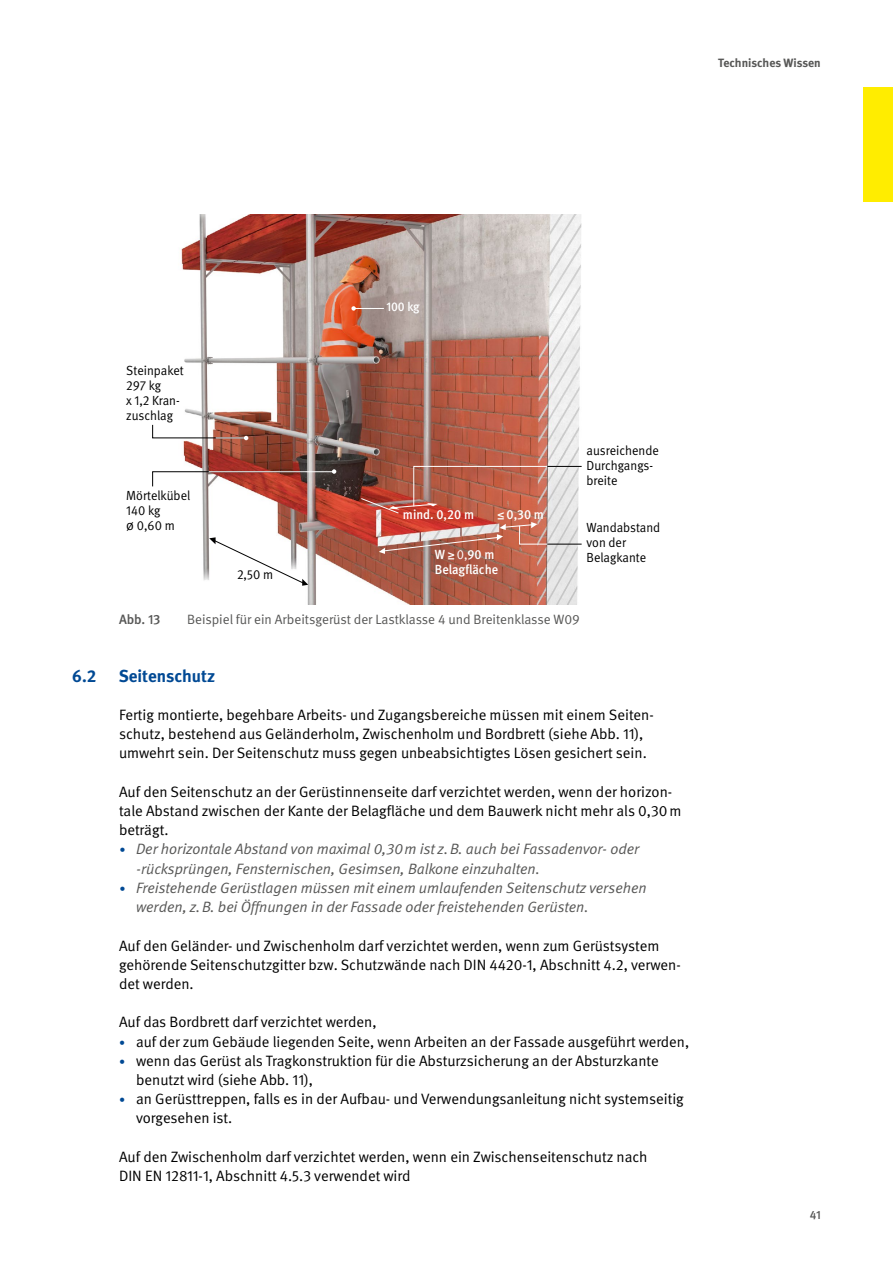
<style>
.page{position:relative;width:893px;height:1263px;background:#fff}
.page>*{position:absolute;margin:0;border:0;box-sizing:border-box;transform-origin:0 0}
.Überschriften_H2{font:700 17.25px "DGUV Meta";color:#004994}
.Fließtext_FT{font:15px/19.2px "DGUV Meta";color:#000}
.t1{font:italic 15px/19.2px "DGUV Meta";color:#575756}
.t2{font:13.5px "DGUV Meta";color:#575756}
.t3{font:500 13.5px "DGUV Meta";color:#575756}
.t4{font:13.2px/15px "DGUV Meta";color:#000;scale:.95 1}
.t5{font:500 13.2px/15px "DGUV Meta";color:#fff;scale:.95 1}
.t6{font:500 12.75px "DGUV Meta";color:#fff;scale:.95 1}
.t7{font:700 12px "DGUV Meta";letter-spacing:-.005em;color:#575756}
.t8{font:500 12px "DGUV Meta";color:#575756}
.s1{font-family:"Helvetica Neue";font-size:12.3px}
.s2{font-weight:400}
.s3{font-size:12px;color:#004994}
</style>
<div class="page">
<img style="left:181px;top:214px;width:401px;height:390px">
<hr style="left:547px;top:466px;width:35px;height:1px;background:#000">
<img style="left:379px;top:522px;width:170px;height:32px">
<hr style="left:547px;top:544px;width:35px;height:1px;background:#000">
<svg style="left:152px;top:471px;width:154px;height:16px"></svg>
<hr style="left:209px;top:471px;width:124px;height:1px;background:#fff">
<hr style="left:354px;top:308px;width:30px;height:1px;background:#fff">
<svg style="left:209px;top:537px;width:99px;height:49px"></svg>
<svg style="left:351px;top:306px;width:5px;height:5px"></svg>
<svg style="left:152px;top:424px;width:96px;height:16px"></svg>
<svg style="left:332px;top:469px;width:4px;height:5px"></svg>
<img style="left:360px;top:466px;width:189px;height:48px">
<div style="left:863px;top:87px;width:30px;height:115px;background:#ffed00"></div>
<p class="t7" style="left:718px;top:56px;width:104px">Technisches Wissen</p>
<p class="t4" style="left:126px;top:363px;width:62px">Steinpaket<br>297 kg<br>x 1,2 Kran&shy;zuschlag</p>
<p class="t4" style="left:126px;top:488px;width:69px">Mörtelkübel<br>140 kg<br>ø 0,60 m</p>
<p class="t4" style="left:237px;top:568px;width:40px">2,50 m</p>
<p class="t6" style="left:386px;top:299px;width:37px">100 kg</p>
<p class="t5" style="left:403px;top:508px;width:76px">mind. 0,20 m</p>
<p class="t5" style="left:498px;top:507px;width:50px"><span class="s1">≤</span> 0,30 m</p>
<p class="t5" style="left:435px;top:547px;width:68px">W <span class="s1">≥</span> <span class="s2">0,</span>90 m<br>Belagfläche</p>
<p class="t4" style="left:587px;top:444px;width:78px">ausreichende<br>Durchgangs&shy;breite</p>
<p class="t4" style="left:586px;top:520px;width:79px">Wandabstand von der<br>Belagkante</p>
<p class="t3" style="left:119px;top:611px;width:43px">Abb. 13</p>
<p class="t2" style="left:187px;top:611px;width:394px">Beispiel für ein Arbeitsgerüst der Lastklasse 4 und Breitenklasse W09</p>
<h2 class="Überschriften_H2" style="left:72px;top:665px;width:26px">6.2</h2>
<h2 class="Überschriften_H2" style="left:119px;top:665px;width:98px">Seitenschutz</h2>
<p class="Fließtext_FT" style="left:119px;top:706px;width:536px">Fertig montierte, begehbare Arbeits- und Zugangsbereiche müssen mit einem Seiten&shy;schutz, bestehend aus Geländerholm, Zwischenholm und Bordbrett (siehe Abb. 11), umwehrt sein. Der Seitenschutz muss gegen unbeabsichtigtes Lösen gesichert sein.</p>
<p class="Fließtext_FT" style="left:119px;top:782px;width:564px">Auf den Seitenschutz an der Gerüstinnenseite darf verzichtet werden, wenn der horizon&shy;tale Abstand zwischen der Kante der Belagfläche und dem Bauwerk nicht mehr als 0,30m beträgt.</p>
<p class="t1" style="left:136px;top:840px;width:505px;text-indent:-17px"><span class="s3">•</span> Der horizontale Abstand von maximal 0,30m ist z.B. auch bei Fassadenvor- oder -rücksprüngen, Fensternischen, Gesimsen, Balkone einzuhalten.</p>
<p class="t1" style="left:136px;top:878px;width:512px;text-indent:-17px"><span class="s3">•</span> Freistehende Gerüstlagen müssen mit einem umlaufenden Seitenschutz versehen werden, z.B. bei Öffnungen in der Fassade oder freistehenden Gerüsten.</p>
<p class="Fließtext_FT" style="left:119px;top:936px;width:563px">Auf den Geländer- und Zwischenholm darf verzichtet werden, wenn zum Gerüstsystem gehörende Seitenschutzgitter bzw. Schutzwände nach DIN 4420-1, Abschnitt 4.2, verwen&shy;det werden.</p>
<p class="Fließtext_FT" style="left:119px;top:1013px;width:259px">Auf das Bordbrett darf verzichtet werden,</p>
<p class="Fließtext_FT" style="left:119px;top:1032px;width:572px"><span class="s3">•</span> auf der zum Gebäude liegenden Seite, wenn Arbeiten an der Fassade ausgeführt werden,</p>
<p class="Fließtext_FT" style="left:136px;top:1051px;width:524px;text-indent:-17px"><span class="s3">•</span> wenn das Gerüst als Tragkonstruktion für die Absturzsicherung an der Absturzkante benutzt wird (siehe Abb. 11),</p>
<p class="Fließtext_FT" style="left:136px;top:1090px;width:549px;text-indent:-17px"><span class="s3">•</span> an Gerüsttreppen, falls es in der Aufbau- und Verwendungsanleitung nicht systemseitig vorgesehen ist.</p>
<p class="Fließtext_FT" style="left:119px;top:1147px;width:530px">Auf den Zwischenholm darf verzichtet werden, wenn ein Zwischenseitenschutz nach<br>DIN EN 12811-1, Abschnitt 4.5.3 verwendet wird</p>
<p class="t8" style="left:810px;top:1208px;width:12px">41</p>
</div>
